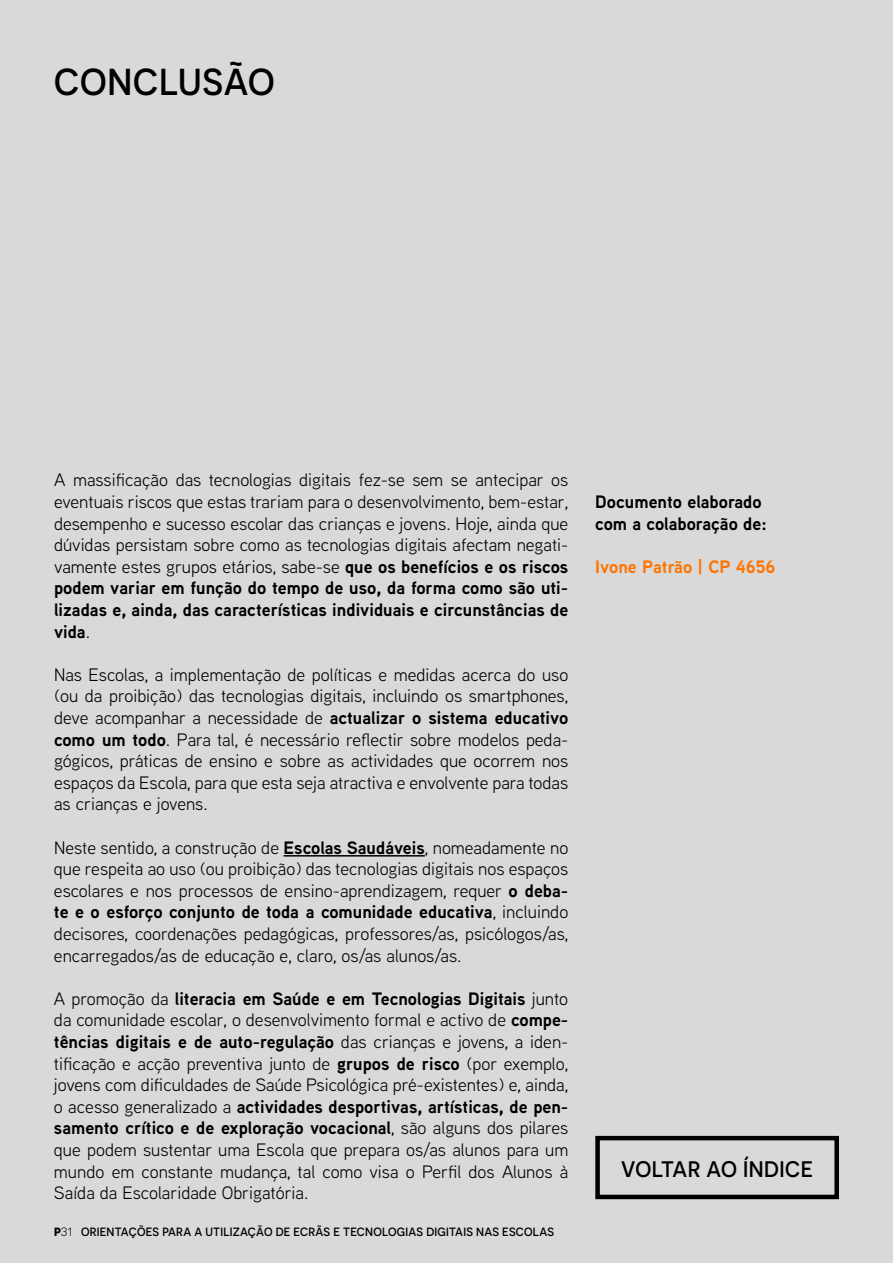
<style>
.page{position:relative;width:893px;height:1263px;background:#d9d9d9}
.page>*{position:absolute;margin:0;border:0;box-sizing:border-box;transform-origin:0 0}
.t1{font:500 37.5px "Novecentosans";letter-spacing:.02em;color:#000}
.t2{font:500 22.5px "Novecentosans";letter-spacing:.02em;color:#000}
.t3{font:18px/21.6px "Aaux Next";color:#000;text-align:justify}
.t4{font:700 18px/21.6px "Aaux Next";color:#000}
.t5{font:700 18px "Aaux Next";color:#ff7300}
.t6{font:500 12px "Novecentosans";letter-spacing:.02em;color:#000}
.s1{font-weight:700}
.s2{font-weight:400}
</style>
<div class="page">
<hr style="left:284px;top:855px;width:141px;height:1px;background:#000">
<div style="left:595px;top:1136px;width:244px;height:63px;border:4px solid #000"></div>
<h1 class="t1" style="left:54px;top:59px;width:222px">CONCLUSÃO</h1>
<p class="t3" style="left:54px;top:469px;width:516px">A massificação das tecnologias digitais fez-se sem se antecipar os eventuais riscos que estas trariam para o desenvolvimento, bem-estar, desempenho e sucesso escolar das crianças e jovens. Hoje, ainda que dúvidas persistam sobre como as tecnologias digitais afectam negati&shy;vamente estes grupos etários, sabe-se <span class="s1">que os benefícios e os riscos podem variar em função do tempo de uso, da forma como são uti&shy;lizadas e, ainda, das características individuais e circunstâncias de vida</span>.</p>
<p class="t3" style="left:54px;top:663px;width:516px">Nas Escolas, a implementação de políticas e medidas acerca do uso (ou da proibição) das tecnologias digitais, incluindo os smartphones, deve acompanhar a necessidade de <span class="s1">actualizar o sistema educativo como um todo</span>. Para tal, é necessário reflectir sobre modelos peda&shy;gógicos, práticas de ensino e sobre as actividades que ocorrem nos espaços da Escola, para que esta seja atractiva e envolvente para todas as crianças e jovens.</p>
<p class="t3" style="left:54px;top:836px;width:516px">Neste sentido, a construção de <span class="s1">Escolas Saudáveis</span>, nomeadamente no que respeita ao uso (ou proibição) das tecnologias digitais nos espaços escolares e nos processos de ensino-aprendizagem, requer <span class="s1">o deba&shy;te e o esforço conjunto de toda a comunidade educativa</span>, incluindo decisores, coordenações pedagógicas, professores/as, psicólogos/as, encarregados/as de educação e, claro, os/as alunos/as.</p>
<p class="t3" style="left:54px;top:987px;width:516px">A promoção da <span class="s1">literacia em Saúde e em Tecnologias Digitais</span> junto da comunidade escolar, o desenvolvimento formal e activo de <span class="s1">compe&shy;tências digitais e de auto-regulação</span> das crianças e jovens, a iden&shy;tificação e acção preventiva junto de <span class="s1">grupos de risco</span> (por exemplo, jovens com dificuldades de Saúde Psicológica pré-existentes) e, ainda, o acesso generalizado a <span class="s1">actividades desportivas, artísticas, de pen&shy;samento crítico e de exploração vocacional</span>, são alguns dos pilares que podem sustentar uma Escola que prepara os/as alunos para um mundo em constante mudança, tal como visa o Perfil dos Alunos à Saída da Escolaridade Obrigatória.</p>
<p class="t6" style="left:54px;top:1225px;width:502px"><span class="s1">P</span><span class="s2">31</span> ORIENTAÇÕES PARA A UTILIZAÇÃO DE ECRÃS E TECNOLOGIAS DIGITAIS NAS ESCOLAS</p>
<p class="t4" style="left:595px;top:490px;width:173px">Documento elaborado com a colaboração de:</p>
<p class="t5" style="left:595px;top:554px;width:182px">Ivone Patrão | CP 4656</p>
<p class="t2" style="left:621px;top:1156px;width:193px">VOLTAR AO ÍNDICE</p>
</div>
